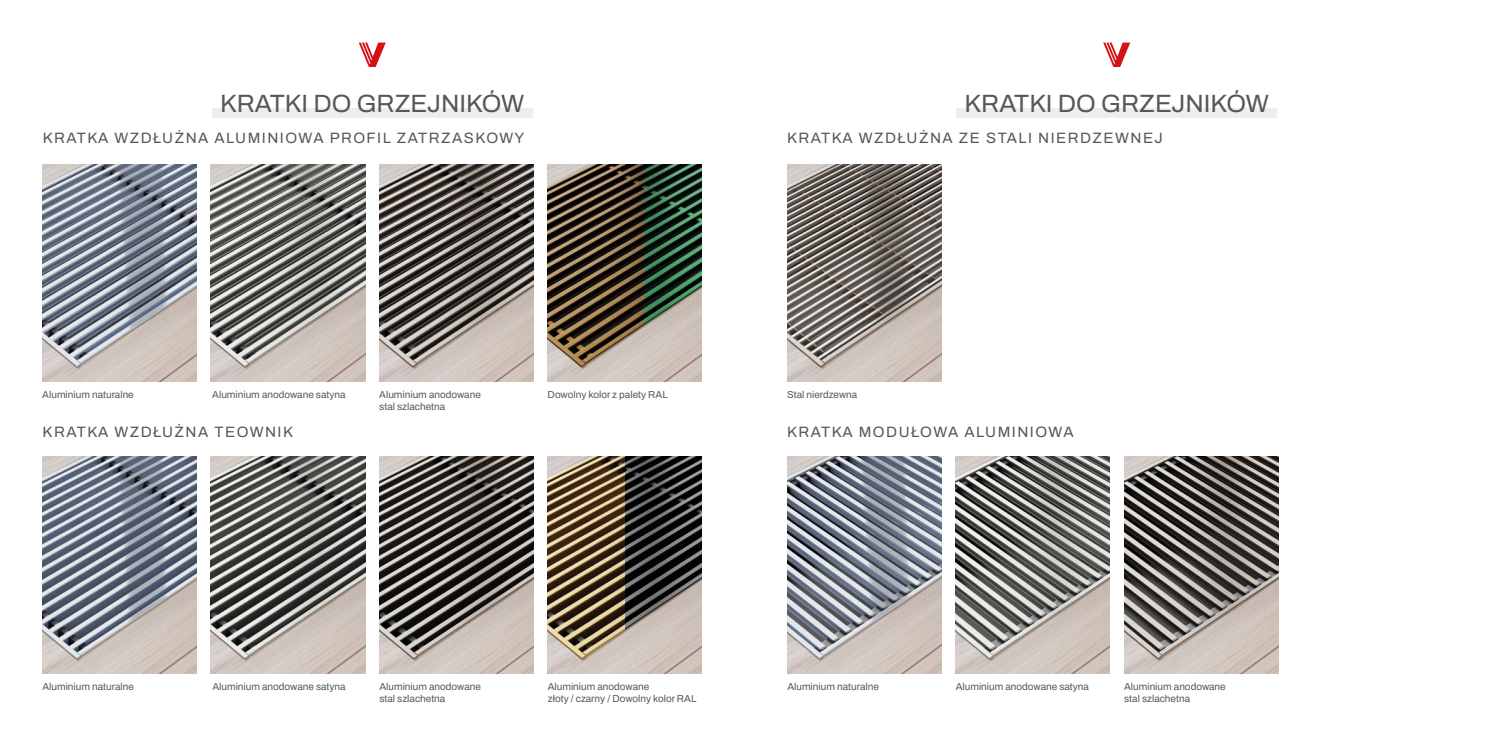
<style>
.page{position:relative;width:1489px;height:745px;background:#fff}
.page>*{position:absolute;margin:0;border:0;box-sizing:border-box;transform-origin:0 0}
.t1{font:600 25px "Archivo";color:#575756}
.t2{font:600 15px "Archivo";letter-spacing:.1em;color:#575756}
.t3{font:600 10px/12px "Archivo";color:#575756}
</style>
<div class="page">
<div style="left:212px;top:108px;width:320px;height:9px;background:#ededed"></div>
<svg style="left:359px;top:43px;width:27px;height:24px"></svg>
<img style="left:43px;top:165px;width:154px;height:216px">
<img style="left:211px;top:165px;width:154px;height:216px">
<img style="left:379px;top:165px;width:154px;height:216px">
<img style="left:547px;top:165px;width:154px;height:216px">
<img style="left:43px;top:456px;width:154px;height:216px">
<img style="left:211px;top:456px;width:154px;height:216px">
<img style="left:379px;top:456px;width:154px;height:216px">
<img style="left:625px;top:456px;width:76px;height:216px">
<img style="left:547px;top:456px;width:78px;height:216px">
<svg style="left:1103px;top:43px;width:27px;height:24px"></svg>
<img style="left:787px;top:165px;width:154px;height:216px">
<img style="left:787px;top:456px;width:154px;height:216px">
<img style="left:955px;top:456px;width:154px;height:216px">
<img style="left:1124px;top:456px;width:154px;height:216px">
<div style="left:956px;top:108px;width:320px;height:9px;background:#ededed"></div>
<h1 class="t1" style="left:220px;top:85px;width:306px">KRATKI DO GRZEJNIKÓW</h1>
<h2 class="t2" style="left:43px;top:126px;width:483px">KRATKA WZDŁUŻNA ALUMINIOWA PROFIL ZATRZASKOWY</h2>
<h1 class="t1" style="left:964px;top:85px;width:306px">KRATKI DO GRZEJNIKÓW</h1>
<h2 class="t2" style="left:787px;top:126px;width:377px">KRATKA WZDŁUŻNA ZE STALI NIERDZEWNEJ</h2>
<p class="t3" style="left:42px;top:388px;width:93px">Aluminium naturalne</p>
<p class="t3" style="left:547px;top:388px;width:122px">Dowolny kolor z palety RAL</p>
<p class="t3" style="left:212px;top:388px;width:135px">Aluminium anodowane satyna</p>
<p class="t3" style="left:379px;top:388px;width:103px">Aluminium anodowane stal szlachetna</p>
<p class="t3" style="left:787px;top:388px;width:72px">Stal nierdzewna</p>
<h2 class="t2" style="left:43px;top:420px;width:252px">KRATKA WZDŁUŻNA TEOWNIK</h2>
<h2 class="t2" style="left:787px;top:420px;width:288px">KRATKA MODUŁOWA ALUMINIOWA</h2>
<p class="t3" style="left:42px;top:679px;width:93px">Aluminium naturalne</p>
<p class="t3" style="left:212px;top:679px;width:135px">Aluminium anodowane satyna</p>
<p class="t3" style="left:379px;top:679px;width:103px">Aluminium anodowane stal szlachetna</p>
<p class="t3" style="left:547px;top:679px;width:150px">Aluminium anodowane<br>złoty / czarny / Dowolny kolor RAL</p>
<p class="t3" style="left:787px;top:679px;width:93px">Aluminium naturalne</p>
<p class="t3" style="left:955px;top:679px;width:135px">Aluminium anodowane satyna</p>
<p class="t3" style="left:1124px;top:679px;width:103px">Aluminium anodowane stal szlachetna</p>
</div>
